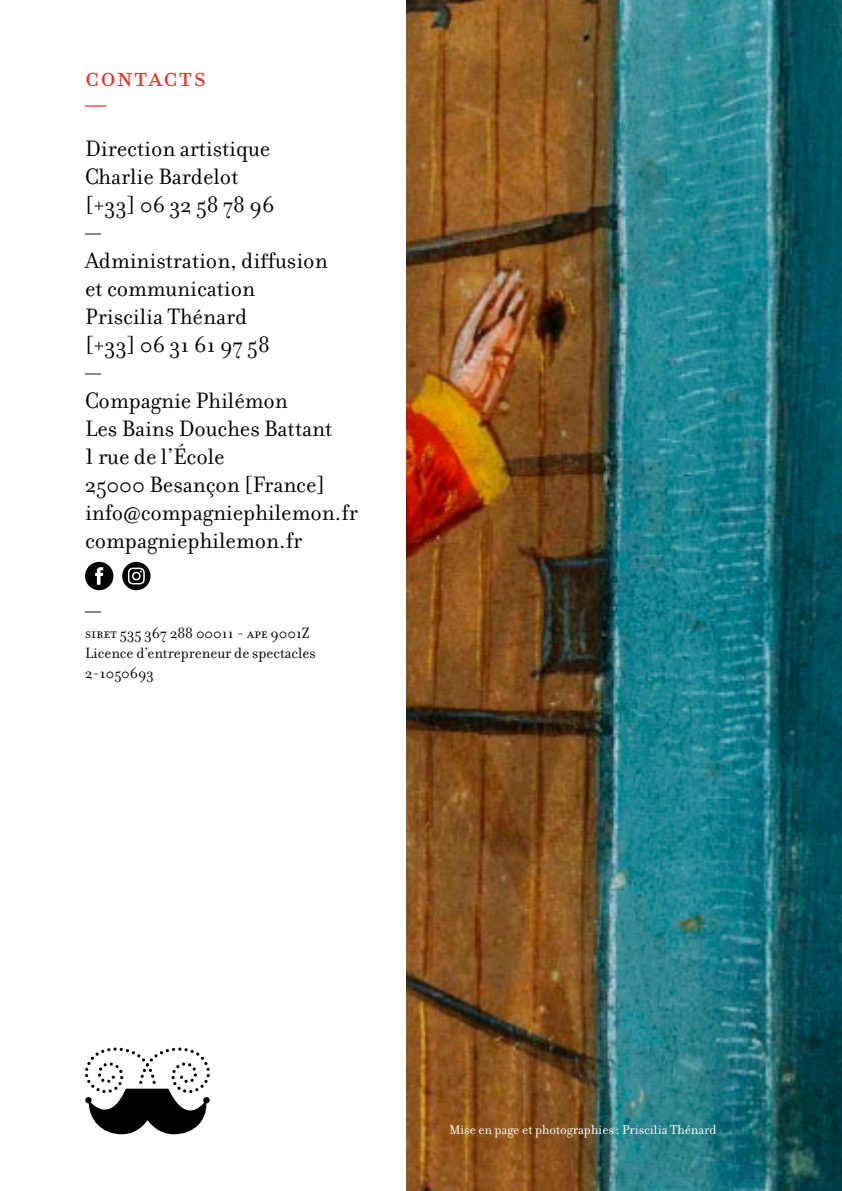
<style>
.page{position:relative;width:842px;height:1191px;background:#fff}
.page>*{position:absolute;margin:0;border:0;box-sizing:border-box;transform-origin:0 0}
.t1{font:32px "Filosofia All Small Caps OT";letter-spacing:.05em;color:#e73027}
.t2{font:32px "Filosofia OT";color:#e73027}
.t3{font:24px/28px "Filosofia OT";color:#000}
.t4{font:16px/20px "Filosofia OT";color:#000}
.t5{font:14px "Filosofia OT";color:#fff}
</style>
<div class="page">
<img style="left:407px;top:0;width:435px;height:1191px">
<svg style="left:85px;top:562px;width:28px;height:28px"></svg>
<svg style="left:122px;top:562px;width:29px;height:28px"></svg>
<svg style="left:85px;top:1047px;width:125px;height:87px"></svg>
<h1 class="t1" style="left:85px;top:62px;width:122px">contactS</h1>
<h1 class="t2" style="left:85px;top:86px;width:23px">—</h1>
<p class="t3" style="left:85px;top:135px;width:274px">Direction artistique<br>Charlie Bardelot<br>[+33] 06 32 58 78 96<br>—<br>Administration, diffusion<br>et communication<br>Priscilia Thénard<br>[+33] 06 31 61 97 58<br>—<br>Compagnie Philémon<br>Les Bains Douches Battant<br>1 rue de l’École<br>25000 Besançon [France] info@compagniephilemon.fr compagniephilemon.fr</p>
<p class="t3" style="left:85px;top:597px;width:18px">—</p>
<p class="t4" style="left:85px;top:623px;width:232px">siret 535 367 288 00011 - ape 9001Z<br>Licence d’entrepreneur de spectacles<br>2-1050693</p>
<p class="t5" style="left:449px;top:1122px;width:269px">Mise en page et photographies: Priscilia Thénard</p>
</div>
